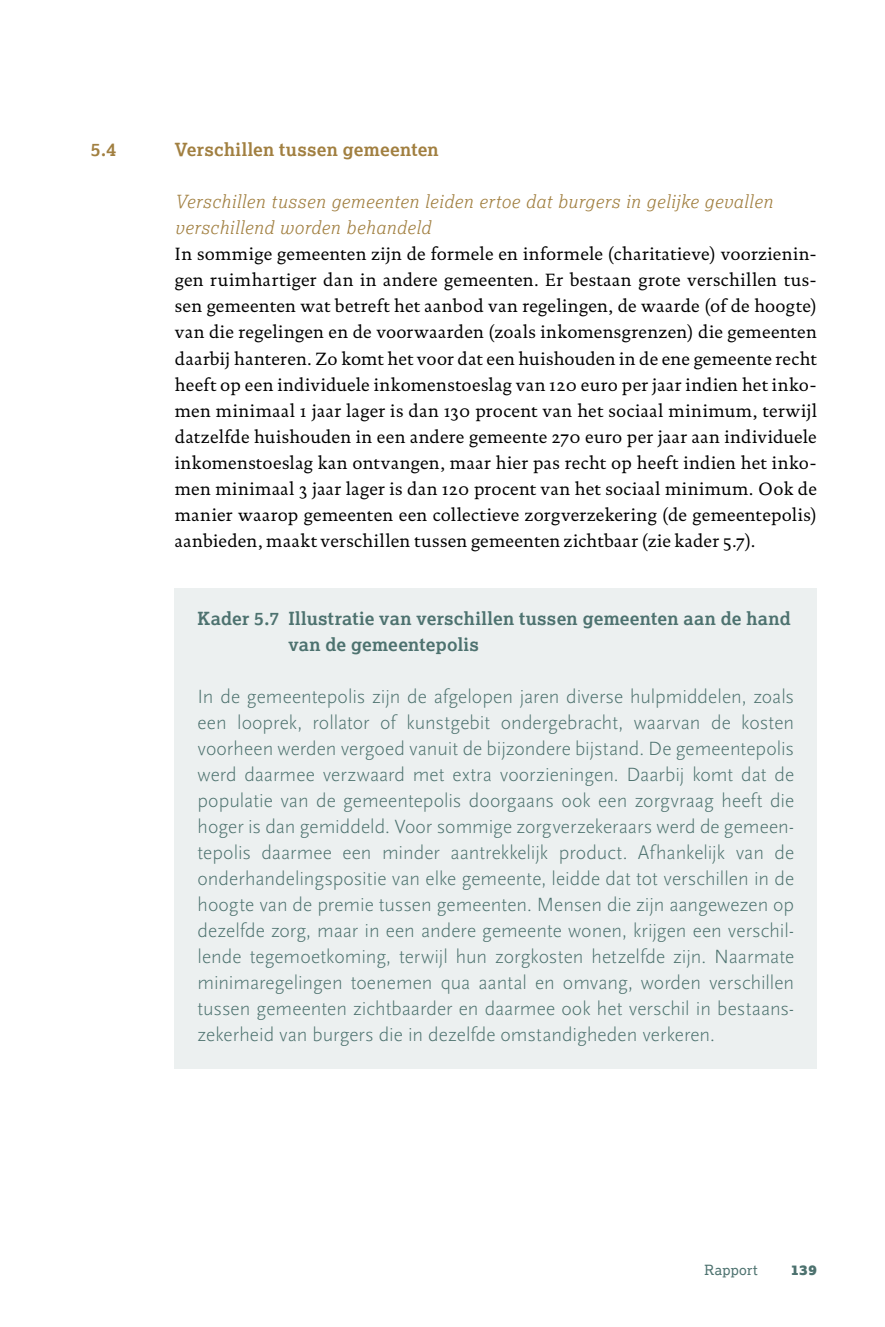
<style>
.page{position:relative;width:885px;height:1327px;background:#fff}
.page>*{position:absolute;margin:0;border:0;box-sizing:border-box;transform-origin:0 0}
.P_first__Block{font:300 20px/26px "Scala Sans Pro";color:#4d726f;text-align:justify}
.P_H{font:18px/26px "DTL Documenta TOT";letter-spacing:.02em;color:#000;text-align:justify}
.H4_H{font:italic 300 18px/26px "Lexia";letter-spacing:.03em;color:#a17f40}
.H_Block{font:700 18px/26px "Lexia";letter-spacing:.015em;color:#4d726f}
.H2{font:700 18px "Lexia";letter-spacing:.015em;color:#a17f40}
.t1{font:14px "Lexia";letter-spacing:.02em;color:#4d726f}
.t2{font:900 14px "Lexia";color:#4d726f}
</style>
<div class="page">
<div style="left:175px;top:588px;width:641px;height:89px;background:#ecf0f0"></div>
<div style="left:175px;top:665px;width:641px;height:403px;background:#ecf0f0"></div>
<h3 class="H2" style="left:91px;top:139px;width:27px">5.4</h3>
<h3 class="H2" style="left:175px;top:139px;width:265px">Verschillen tussen gemeenten</h3>
<p class="H4_H" style="left:175px;top:188px;width:599px">Verschillen tussen gemeenten leiden ertoe dat burgers in gelijke gevallen verschillend worden behandeld</p>
<p class="P_H" style="left:175px;top:241px;width:643px">In sommige gemeenten zijn de formele en informele (charitatieve) voorzienin&shy;gen ruimhartiger dan in andere gemeenten. Er bestaan grote verschillen tus&shy;sen gemeenten wat betreft het aanbod van regelingen, de waarde (of de hoogte) van die regelingen en de voorwaarden (zoals inkomensgrenzen) die gemeenten daarbij hanteren. Zo komt het voor dat een huishouden in de ene gemeente recht heeft op een individuele inkomenstoeslag van 120 euro per jaar indien het inko&shy;men minimaal 1 jaar lager is dan 130 procent van het sociaal minimum, terwijl datzelfde huishouden in een andere gemeente 270 euro per jaar aan individuele inkomenstoeslag kan ontvangen, maar hier pas recht op heeft indien het inko&shy;men minimaal 3 jaar lager is dan 120 procent van het sociaal minimum. Ook de manier waarop gemeenten een collectieve zorgverzekering (de gemeentepolis) aanbieden, maakt verschillen tussen gemeenten zichtbaar (zie kader 5.7).</p>
<h3 class="H_Block" style="left:288px;top:604px;width:503px;text-indent:-91px">Kader 5.7 Illustratie van verschillen tussen gemeenten aan de hand van de gemeentepolis</h3>
<p class="P_first__Block" style="left:197px;top:683px;width:598px">In de gemeentepolis zijn de afgelopen jaren diverse hulpmiddelen, zoals een looprek, rollator of kunstgebit ondergebracht, waarvan de kosten voorheen werden vergoed vanuit de bijzondere bijstand. De gemeentepolis werd daarmee verzwaard met extra voorzieningen. Daarbij komt dat de populatie van de gemeentepolis doorgaans ook een zorgvraag heeft die hoger is dan gemiddeld. Voor sommige zorgverzekeraars werd de gemeen&shy;tepolis daarmee een minder aantrekkelijk product. Afhankelijk van de onderhandelingspositie van elke gemeente, leidde dat tot verschillen in de hoogte van de premie tussen gemeenten. Mensen die zijn aangewezen op dezelfde zorg, maar in een andere gemeente wonen, krijgen een verschil&shy;lende tegemoetkoming, terwijl hun zorgkosten hetzelfde zijn. Naarmate minimaregelingen toenemen qua aantal en omvang, worden verschillen tussen gemeenten zichtbaarder en daarmee ook het verschil in bestaans&shy;zekerheid van burgers die in dezelfde omstandigheden verkeren.</p>
<p class="t1" style="left:704px;top:1260px;width:55px">Rapport</p>
<p class="t2" style="left:790px;top:1260px;width:28px">139</p>
</div>
